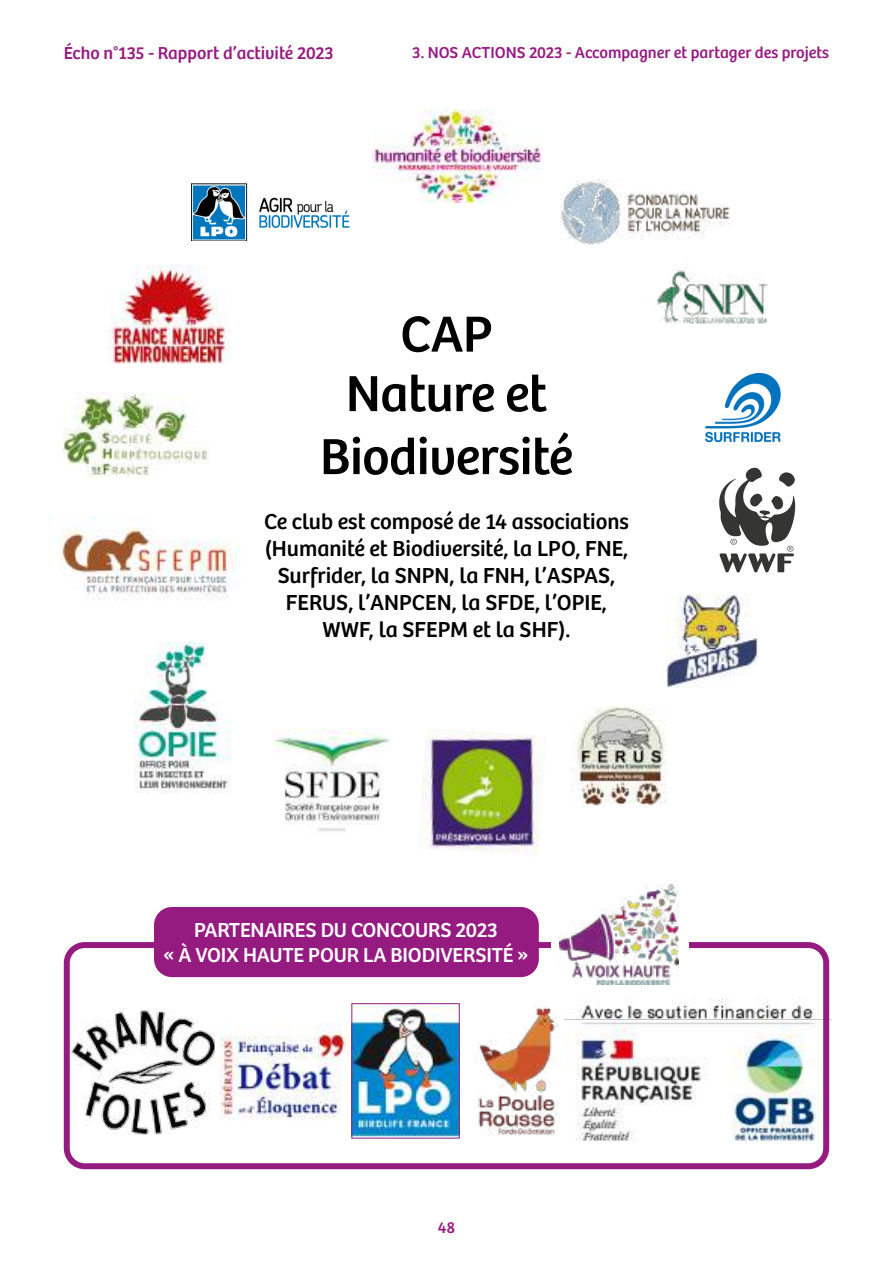
<style>
.page{position:relative;width:893px;height:1263px;background:#fff}
.page>*{position:absolute;margin:0;border:0;box-sizing:border-box;transform-origin:0 0}
.t1{font:52.5px/61.2px "Bree";letter-spacing:-.01em;color:#000;text-align:center}
.t2{font:22.5px/27px "Bree";color:#000;text-align:center}
.t3{font:21px/25.2px "Bree";letter-spacing:-.01em;color:#fff;text-align:center}
.t4{font:18px "Bree";color:#951b81}
.t5{font:16.5px "Bree";color:#951b81}
</style>
<div class="page">
<img style="left:564px;top:998px;width:267px;height:159px">
<img style="left:476px;top:1006px;width:83px;height:130px">
<img style="left:372px;top:109px;width:170px;height:93px">
<img style="left:191px;top:184px;width:159px;height:56px">
<img style="left:109px;top:266px;width:119px;height:98px">
<img style="left:560px;top:179px;width:170px;height:66px">
<img style="left:666px;top:594px;width:91px;height:94px">
<img style="left:571px;top:707px;width:96px;height:101px">
<img style="left:422px;top:729px;width:122px;height:124px">
<img style="left:273px;top:728px;width:117px;height:103px">
<img style="left:49px;top:517px;width:192px;height:84px">
<img style="left:719px;top:467px;width:77px;height:106px">
<img style="left:134px;top:643px;width:96px;height:151px">
<img style="left:656px;top:267px;width:112px;height:57px">
<img style="left:704px;top:372px;width:77px;height:70px">
<img style="left:354px;top:1005px;width:103px;height:131px">
<img style="left:71px;top:1008px;width:143px;height:126px">
<div style="left:64px;top:942px;width:765px;height:227px;border:6px solid #951b81;border-radius:18px"></div>
<div style="left:154px;top:907px;width:385px;height:70px;background:#951b81;border-radius:18px"></div>
<div style="left:551px;top:885px;width:138px;height:99px;background:#fff"></div>
<img style="left:559px;top:885px;width:120px;height:99px">
<img style="left:64px;top:392px;width:144px;height:86px">
<img style="left:220px;top:1024px;width:129px;height:96px">
<p class="t4" style="left:64px;top:42px;width:271px">Écho n°135 - Rapport d’activité 2023</p>
<p class="t5" style="left:412px;top:42px;width:418px">3. NOS ACTIONS 2023 - Accompagner et partager des projets</p>
<h1 class="t1" style="left:320px;top:304px;width:254px">CAP<br>Nature et<br>Biodiversité</h1>
<p class="t2" style="left:264px;top:509px;width:366px">Ce club est composé de 14 associations (Humanité et Biodiversité, la LPO, FNE, Surfrider, la SNPN, la FNH, l’ASPAS, FERUS, l’ANPCEN, la SFDE, l’OPIE, WWF, la SFEPM et la SHF).</p>
<p class="t3" style="left:163px;top:918px;width:367px">PARTENAIRES DU CONCOURS 2023<br>« À VOIX HAUTE POUR LA BIODIVERSITÉ »</p>
<p class="t5" style="left:438px;top:1218px;width:19px">48</p>
</div>
